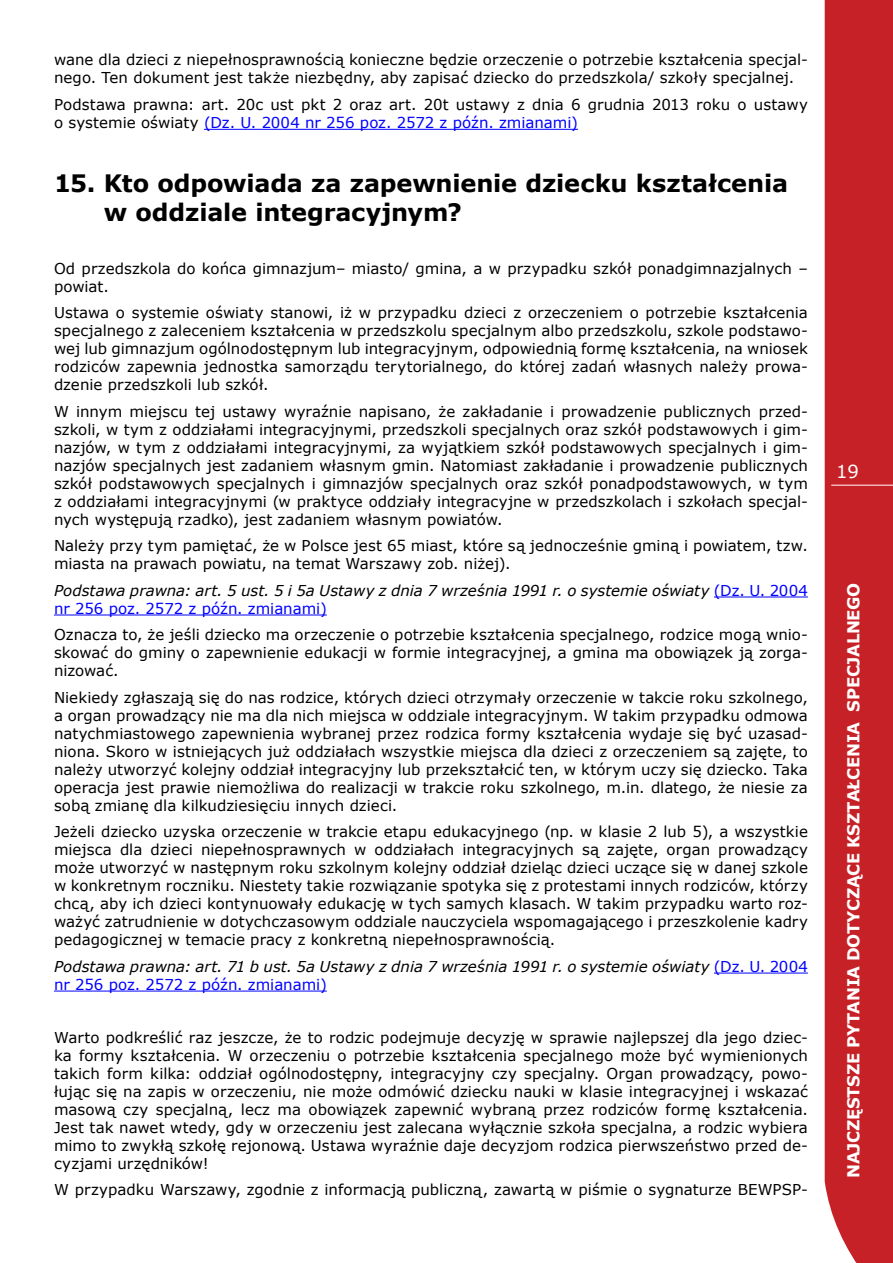
<style>
.page{position:relative;width:893px;height:1263px;background:#fff}
.page>*{position:absolute;margin:0;border:0;box-sizing:border-box;transform-origin:0 0}
.t1{font:700 24px/28.8px "Verdana";letter-spacing:-.005em;color:#000}
.t2{font:18px "Verdana";color:#fff}
.t3{font:700 16.5px "Verdana";letter-spacing:-.02em;color:#fff}
.t4{font:15px/18px "Verdana";color:#000;text-align:justify}
.t5{font:italic 15px/18px "Verdana";color:#000}
.s1{color:#00f}
.s2{font-style:normal;color:#00f}
</style>
<div class="page">
<div style="left:825px;top:0;width:68px;height:1263px;background:#c72128"></div>
<hr style="left:831px;top:485px;width:62px;height:1px;background:#fff">
<hr style="left:204px;top:129px;width:374px;height:1px;background:#00f">
<hr style="left:714px;top:596px;width:94px;height:1px;background:#00f">
<hr style="left:54px;top:614px;width:273px;height:1px;background:#00f">
<hr style="left:714px;top:973px;width:94px;height:1px;background:#00f">
<hr style="left:54px;top:991px;width:273px;height:1px;background:#00f">
<p class="t4" style="left:54px;top:51px;width:755px">wane dla dzieci z niepełnosprawnością konieczne będzie orzeczenie o potrzebie kształcenia specjal&shy;nego. Ten dokument jest także niezbędny, aby zapisać dziecko do przedszkola/ szkoły specjalnej.</p>
<p class="t4" style="left:54px;top:96px;width:755px">Podstawa prawna: art. 20c ust pkt 2 oraz art. 20t ustawy z dnia 6 grudnia 2013 roku o ustawy o systemie oświaty <span class="s1">(Dz. U. 2004 nr 256 poz. 2572 z późn. zmianami)</span></p>
<h1 class="t1" style="left:104px;top:169px;width:686px;text-indent:-50px">15. Kto odpowiada za zapewnienie dziecku kształcenia w oddziale integracyjnym?</h1>
<p class="t4" style="left:54px;top:259px;width:755px">Od przedszkola do końca gimnazjum– miasto/ gmina, a w przypadku szkół ponadgimnazjalnych – powiat.</p>
<p class="t4" style="left:54px;top:304px;width:755px">Ustawa o systemie oświaty stanowi, iż w przypadku dzieci z orzeczeniem o potrzebie kształcenia specjalnego z zaleceniem kształcenia w przedszkolu specjalnym albo przedszkolu, szkole podstawo&shy;wej lub gimnazjum ogólnodostępnym lub integracyjnym, odpowiednią formę kształcenia, na wniosek rodziców zapewnia jednostka samorządu terytorialnego, do której zadań własnych należy prowa&shy;dzenie przedszkoli lub szkół.</p>
<p class="t4" style="left:54px;top:402px;width:755px">W innym miejscu tej ustawy wyraźnie napisano, że zakładanie i prowadzenie publicznych przed&shy;szkoli, w tym z oddziałami integracyjnymi, przedszkoli specjalnych oraz szkół podstawowych i gim&shy;nazjów, w tym z oddziałami integracyjnymi, za wyjątkiem szkół podstawowych specjalnych i gim&shy;nazjów specjalnych jest zadaniem własnym gmin. Natomiast zakładanie i prowadzenie publicznych szkół podstawowych specjalnych i gimnazjów specjalnych oraz szkół ponadpodstawowych, w tym z oddziałami integracyjnymi (w praktyce oddziały integracyjne w przedszkolach i szkołach specjal&shy;nych występują rzadko), jest zadaniem własnym powiatów.</p>
<p class="t4" style="left:54px;top:537px;width:755px">Należy przy tym pamiętać, że w Polsce jest 65 miast, które są jednocześnie gminą i powiatem, tzw. miasta na prawach powiatu, na temat Warszawy zob. niżej).</p>
<p class="t5" style="left:54px;top:581px;width:755px">Podstawa prawna: art. 5 ust. 5 i 5a Ustawy z dnia 7 września 1991 r. o systemie oświaty <span class="s2">(Dz. U. 2004 nr 256 poz. 2572 z późn. zmianami)</span></p>
<p class="t4" style="left:54px;top:626px;width:755px">Oznacza to, że jeśli dziecko ma orzeczenie o potrzebie kształcenia specjalnego, rodzice mogą wnio&shy;skować do gminy o zapewnienie edukacji w formie integracyjnej, a gmina ma obowiązek ją zorga&shy;nizować.</p>
<p class="t4" style="left:54px;top:688px;width:755px">Niekiedy zgłaszają się do nas rodzice, których dzieci otrzymały orzeczenie w takcie roku szkolnego, a organ prowadzący nie ma dla nich miejsca w oddziale integracyjnym. W takim przypadku odmowa natychmiastowego zapewnienia wybranej przez rodzica formy kształcenia wydaje się być uzasad&shy;niona. Skoro w istniejących już oddziałach wszystkie miejsca dla dzieci z orzeczeniem są zajęte, to należy utworzyć kolejny oddział integracyjny lub przekształcić ten, w którym uczy się dziecko. Taka operacja jest prawie niemożliwa do realizacji w trakcie roku szkolnego, m.in. dlatego, że niesie za sobą zmianę dla kilkudziesięciu innych dzieci.</p>
<p class="t4" style="left:54px;top:823px;width:755px">Jeżeli dziecko uzyska orzeczenie w trakcie etapu edukacyjnego (np. w klasie 2 lub 5), a wszystkie miejsca dla dzieci niepełnosprawnych w oddziałach integracyjnych są zajęte, organ prowadzący może utworzyć w następnym roku szkolnym kolejny oddział dzieląc dzieci uczące się w danej szkole w konkretnym roczniku. Niestety takie rozwiązanie spotyka się z protestami innych rodziców, którzy chcą, aby ich dzieci kontynuowały edukację w tych samych klasach. W takim przypadku warto roz&shy;ważyć zatrudnienie w dotychczasowym oddziale nauczyciela wspomagającego i przeszkolenie kadry pedagogicznej w temacie pracy z konkretną niepełnosprawnością.</p>
<p class="t5" style="left:54px;top:957px;width:755px">Podstawa prawna: art. 71 b ust. 5a Ustawy z dnia 7 września 1991 r. o systemie oświaty <span class="s2">(Dz. U. 2004 nr 256 poz. 2572 z późn. zmianami)</span></p>
<p class="t4" style="left:54px;top:1028px;width:755px">Warto podkreślić raz jeszcze, że to rodzic podejmuje decyzję w sprawie najlepszej dla jego dziec&shy;ka formy kształcenia. W orzeczeniu o potrzebie kształcenia specjalnego może być wymienionych takich form kilka: oddział ogólnodostępny, integracyjny czy specjalny. Organ prowadzący, powo&shy;łując się na zapis w orzeczeniu, nie może odmówić dziecku nauki w klasie integracyjnej i wskazać masową czy specjalną, lecz ma obowiązek zapewnić wybraną przez rodziców formę kształcenia.<br>Jest tak nawet wtedy, gdy w orzeczeniu jest zalecana wyłącznie szkoła specjalna, a rodzic wybiera mimo to zwykłą szkołę rejonową. Ustawa wyraźnie daje decyzjom rodzica pierwszeństwo przed de&shy;cyzjami urzędników!</p>
<p class="t4" style="left:54px;top:1181px;width:755px">W przypadku Warszawy, zgodnie z informacją publiczną, zawartą w piśmie o sygnaturze BEWPSP-</p>
<p class="t2" style="left:836px;top:460px;width:24px">19</p>
<p class="t3" style="left:843px;top:1178px;width:596px;rotate:-90deg">NAJCZĘSTSZE PYTANIA DOTYCZĄCE KSZTAŁCENIA SPECJALNEGO</p>
</div>
